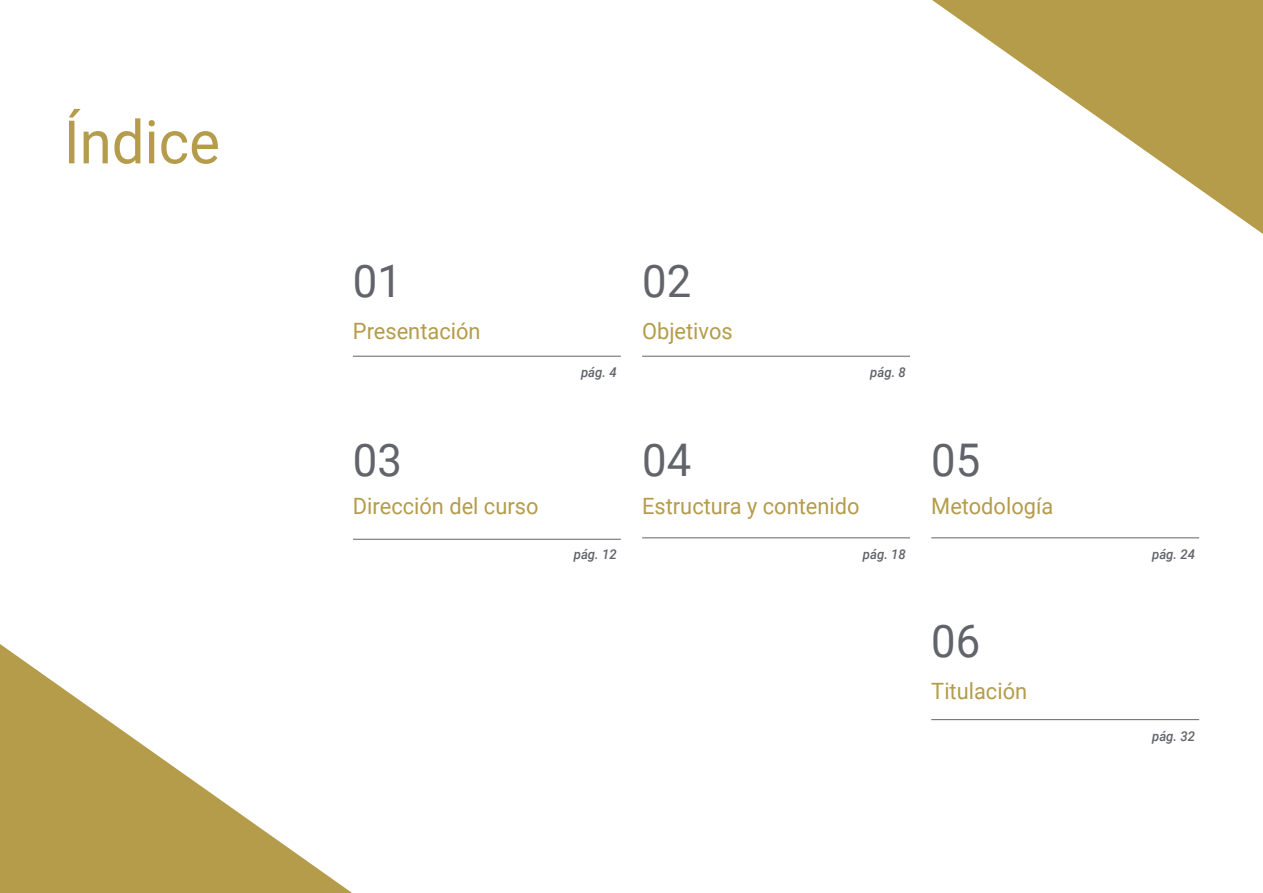
<style>
.page{position:relative;width:1263px;height:893px;background:#fff}
.page>*{position:absolute;margin:0;border:0;box-sizing:border-box;transform-origin:0 0}
.t1{font:60px "Roboto";color:#b49c4b}
.t2{font:45px "Roboto";color:#61646a}
.t3{font:22.5px "Roboto";color:#b49c4b}
.t4{font:italic 500 13.5px "Roboto";color:#61646a}
</style>
<div class="page">
<svg style="left:0;top:644px;width:352px;height:249px"></svg>
<svg style="left:932px;top:0;width:331px;height:234px"></svg>
<hr style="left:353px;top:356px;width:268px;height:1px;background:#61646a">
<hr style="left:642px;top:537px;width:268px;height:1px;background:#61646a">
<hr style="left:642px;top:356px;width:268px;height:1px;background:#61646a">
<hr style="left:931px;top:537px;width:268px;height:1px;background:#61646a">
<hr style="left:931px;top:719px;width:268px;height:1px;background:#61646a">
<hr style="left:353px;top:539px;width:268px;height:1px;background:#61646a">
<h1 class="t1" style="left:64px;top:100px;width:158px">Índice</h1>
<h2 class="t2" style="left:353px;top:250px;width:51px">01</h2>
<h2 class="t2" style="left:642px;top:250px;width:51px">02</h2>
<p class="t3" style="left:353px;top:316px;width:129px">Presentación</p>
<p class="t3" style="left:642px;top:316px;width:92px">Objetivos</p>
<p class="t4" style="left:581px;top:363px;width:37px">pág. 4</p>
<p class="t4" style="left:870px;top:363px;width:37px">pág. 8</p>
<h2 class="t2" style="left:353px;top:428px;width:51px">03</h2>
<h2 class="t2" style="left:642px;top:428px;width:51px">04</h2>
<h2 class="t2" style="left:931px;top:428px;width:51px">05</h2>
<p class="t3" style="left:353px;top:491px;width:187px">Dirección del curso</p>
<p class="t3" style="left:642px;top:491px;width:219px">Estructura y contenido</p>
<p class="t3" style="left:931px;top:491px;width:123px">Metodología</p>
<p class="t4" style="left:574px;top:545px;width:44px">pág. 12</p>
<p class="t4" style="left:863px;top:545px;width:44px">pág. 18</p>
<p class="t4" style="left:1152px;top:545px;width:44px">pág. 24</p>
<h2 class="t2" style="left:931px;top:610px;width:51px">06</h2>
<p class="t3" style="left:931px;top:676px;width:97px">Titulación</p>
<p class="t4" style="left:1152px;top:726px;width:44px">pág. 32</p>
</div>
